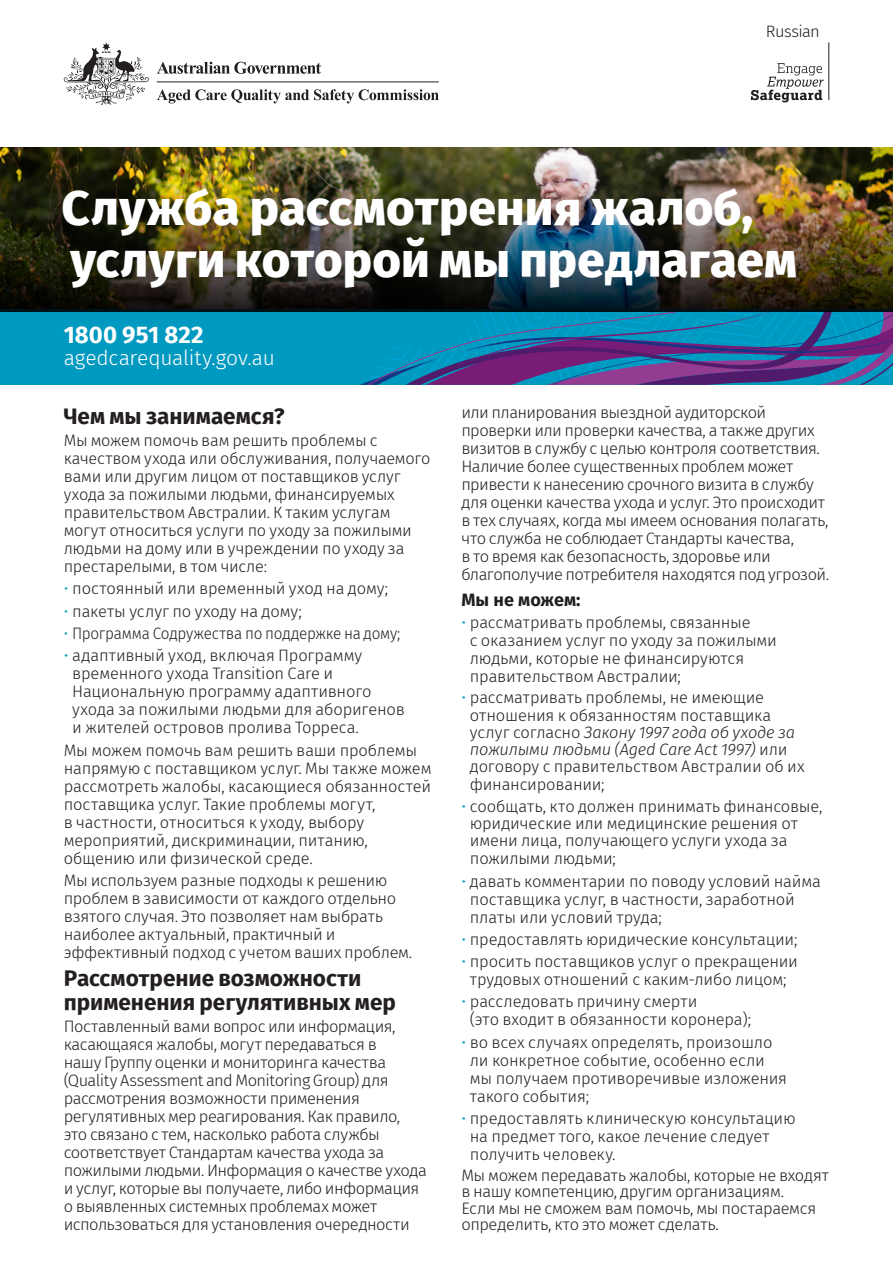
<style>
.page{position:relative;width:893px;height:1263px;background:#fff}
.page>*{position:absolute;margin:0;border:0;box-sizing:border-box;transform-origin:0 0}
.t1{font:800 49.05px/52.1px "Fira Sans";letter-spacing:.005em;color:#fff}
.t2{font:700 24px "Fira Sans";letter-spacing:.005em;color:#fff}
.t3{font:700 22.5px/24px "Fira Sans";color:#231f20}
.t4{font:300 21px "Fira Sans";letter-spacing:-.005em;color:#fff}
.H3{font:700 18px "Fira Sans";color:#231f20}
.Body_text{font:300 16.5px/18px "Fira Sans";letter-spacing:-.015em;color:#231f20}
.Body_text-2{font:300 16.5px "Fira Sans";letter-spacing:-.015em;color:#231f20;scale:.93 1}
.Body_text-3{font:300 16.5px "Fira Sans";letter-spacing:-.04em;color:#231f20}
.s1{color:#0099bf}
.s2{font-style:italic}
</style>
<div class="page">
<div style="left:0;top:308px;width:893px;height:77px;background:#0099bf"></div>
<img style="left:0;top:148px;width:893px;height:9px">
<svg style="left:157px;top:89px;width:282px;height:14px"></svg>
<svg style="left:157px;top:62px;width:164px;height:12px"></svg>
<svg style="left:64px;top:43px;width:85px;height:62px"></svg>
<hr style="left:157px;top:81px;width:282px;height:1px;background:#231f20">
<svg style="left:751px;top:63px;width:73px;height:39px"></svg>
<hr style="left:828px;top:42px;width:1px;height:58px;background:#231f20">
<svg style="left:344px;top:311px;width:549px;height:74px"></svg>
<img style="left:0;top:157px;width:893px;height:154px">
<p class="Body_text-3" style="left:766px;top:20px;width:55px">Russian</p>
<p class="t1" style="left:62px;top:178px;width:737px">Служба рассмотрения жалоб, услуги которой мы предлагаем</p>
<p class="t2" style="left:64px;top:314px;width:141px">1800 951 822</p>
<p class="t4" style="left:64px;top:342px;width:213px">agedcarequality.gov.au</p>
<h2 class="t3" style="left:64px;top:402px;width:222px">Чем мы занимаемся?</h2>
<p class="Body_text" style="left:64px;top:431px;width:368px">Мы можем помочь вам решить проблемы с качеством ухода или обслуживания, получаемого вами или другим лицом от поставщиков услуг ухода за пожилыми людьми, финансируемых правительством Австралии. К таким услугам могут относиться услуги по уходу за пожилыми людьми на дому или в учреждении по уходу за престарелыми, в том числе:</p>
<p class="Body_text" style="left:64px;top:580px;width:326px"><span class="s1">•</span> постоянный или временный уход на дому;</p>
<p class="Body_text" style="left:64px;top:602px;width:240px"><span class="s1">•</span> пакеты услуг по уходу на дому;</p>
<p class="Body_text-2" style="left:64px;top:621px;width:363px"><span class="s1">•</span> Программа Содружества по поддержке на дому;</p>
<p class="Body_text" style="left:72px;top:646px;width:334px;text-indent:-9px"><span class="s1">•</span> адаптивный уход, включая Программу временного ухода Transition Care и Национальную программу адаптивного ухода за пожилыми людьми для аборигенов и жителей островов пролива Торреса.</p>
<p class="Body_text" style="left:64px;top:741px;width:369px">Мы можем помочь вам решить ваши проблемы напрямую с поставщиком услуг. Мы также можем рассмотреть жалобы, касающиеся обязанностей поставщика услуг. Такие проблемы могут,<br>в частности, относиться к уходу, выбору мероприятий, дискриминации, питанию, общению или физической среде.</p>
<p class="Body_text" style="left:64px;top:871px;width:350px">Мы используем разные подходы к решению проблем в зависимости от каждого отдельно взятого случая. Это позволяет нам выбрать наиболее актуальный, практичный и эффективный подход c учетом ваших проблем.</p>
<h2 class="t3" style="left:64px;top:965px;width:334px">Рассмотрение возможности применения регулятивных мер</h2>
<p class="Body_text" style="left:64px;top:1017px;width:365px">Поставленный вами вопрос или информация, касающаяся жалобы, могут передаваться в<br>нашу Группу оценки и мониторинга качества (Quality Assessment and Monitoring Group) для рассмотрения возможности применения регулятивных мер реагирования. Как правило, это связано с тем, насколько работа службы соответствует Стандартам качества ухода за пожилыми людьми. Информация о качестве ухода и услуг, которые вы получаете, либо информация о выявленных системных проблемах может использоваться для установления очередности</p>
<p class="Body_text" style="left:461px;top:403px;width:369px">или планирования выездной аудиторской проверки или проверки качества, а также других визитов в службу с целью контроля соответствия.<br>Наличие более существенных проблем может привести к нанесению срочного визита в службу для оценки качества ухода и услуг. Это происходит в тех случаях, когда мы имеем основания полагать, что служба не соблюдает Стандарты качества,<br>в то время как безопасность, здоровье или благополучие потребителя находятся под угрозой.</p>
<h2 class="H3" style="left:461px;top:584px;width:121px">Мы не можем:</h2>
<p class="Body_text" style="left:470px;top:613px;width:309px;text-indent:-9px"><span class="s1">•</span> рассматривать проблемы, связанные<br>c оказанием услуг по уходу за пожилыми людьми, которые не финансируются правительством Австралии;</p>
<p class="Body_text" style="left:470px;top:689px;width:336px;line-height:17.4px;text-indent:-9px"><span class="s1">•</span> рассматривать проблемы, не имеющие отношения к обязанностям поставщика услуг согласно <span class="s2">Закону 1997 года об уходе за пожилыми людьми (Aged Care Act 1997)</span> или договору с правительством Австралии об их финансировании;</p>
<p class="Body_text" style="left:470px;top:797px;width:354px;line-height:17.5px;text-indent:-9px"><span class="s1">•</span> сообщать, кто должен принимать финансовые, юридические или медицинские решения от имени лица, получающего услуги ухода за пожилыми людьми;</p>
<p class="Body_text" style="left:470px;top:872px;width:353px;text-indent:-9px"><span class="s1">•</span> давать комментарии по поводу условий найма поставщика услуг, в частности, заработной платы или условий труда;</p>
<p class="Body_text" style="left:461px;top:930px;width:338px"><span class="s1">•</span> предоставлять юридические консультации;</p>
<p class="Body_text" style="left:461px;top:952px;width:338px;text-align:center"><span class="s1">•</span> просить поставщиков услуг о прекращении трудовых отношений с каким-либо лицом;</p>
<p class="Body_text" style="left:470px;top:992px;width:283px;text-indent:-9px"><span class="s1">•</span> расследовать причину смерти<br>(это входит в обязанности коронера);</p>
<p class="Body_text" style="left:470px;top:1033px;width:319px;text-indent:-9px"><span class="s1">•</span> во всех случаях определять, произошло ли конкретное событие, особенно если мы получаем противоречивые изложения такого события;</p>
<p class="Body_text" style="left:470px;top:1109px;width:327px;text-indent:-9px"><span class="s1">•</span> предоставлять клиническую консультацию на предмет того, какое лечение следует получить человеку.</p>
<p class="Body_text" style="left:461px;top:1166px;width:369px;line-height:16.5px">Мы можем передавать жалобы, которые не входят в нашу компетенцию, другим организациям.<br>Если мы не сможем вам помочь, мы постараемся определить, кто это может сделать.</p>
</div>
